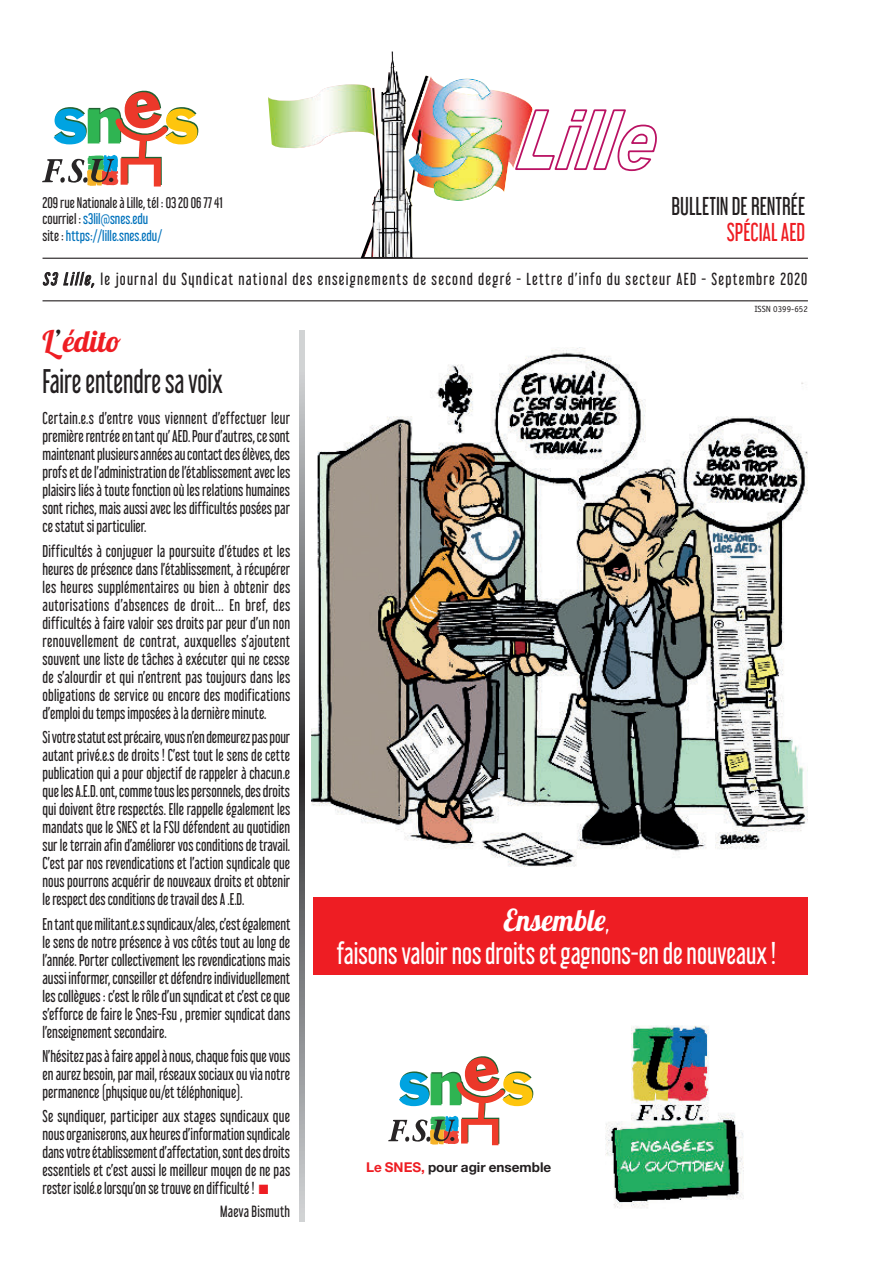
<style>
.page{position:relative;width:893px;height:1263px;background:#fff}
.page>*{position:absolute;margin:0;border:0;box-sizing:border-box;transform-origin:0 0}
.t1{font:30.15px "Lobster 1.4";color:#fff;scale:.95 1}
.t2{font:30px "Libel Suit Rg";color:#231f20;scale:.86 1}
.t3{font:30px "Lobster 1.4";letter-spacing:.01em;color:#ee1d23}
.t4{font:27.15px "Libel Suit Rg";color:#fff;scale:.95 1}
.t5{font:22.65px "Libel Suit Rg";color:#231f20;scale:.95 1}
.t6{font:22.65px "Libel Suit Rg";color:#ee1d23;scale:.95 1}
.t7{font:15.3px "Libel Suit Rg";letter-spacing:.08em;color:#231f20}
.t8{font:15px/18px "Libel Suit Rg";color:#231f20;text-align:justify;scale:.95 1}
.t9{font:15px/18px "Libel Suit Rg";color:#231f20;text-align:justify;scale:.94 1}
.t10{font:14.25px "Libel Suit Rg";letter-spacing:.02em;color:#231f20}
.t11{font:13.5px/16.5px "Libel Suit Rg";color:#231f20}
.t12{font:700 13.5px "Helvetica Neue";color:#231f20}
.t13{font:9px "Officina Sans";color:#231f20}
.s1{color:#0072bc}
.s2{font-style:italic;font-size:15.75px}
.s3{color:#231f20}
.s4{color:#ee1d23}
.s5{font-family:"Libel Suit Rg";font-size:21.15px}
</style>
<div class="page">
<hr style="left:43px;top:258px;width:765px;height:1px;background:#231f20">
<img style="left:268px;top:51px;width:265px;height:207px">
<svg style="left:513px;top:108px;width:144px;height:64px"></svg>
<hr style="left:363px;top:257px;width:49px;height:1px;background:#231f20">
<hr style="left:43px;top:300px;width:765px;height:1px;background:#231f20">
<svg style="left:43px;top:271px;width:52px;height:17px"></svg>
<img style="left:300px;top:330px;width:4px;height:891px">
<svg style="left:42px;top:91px;width:156px;height:96px"></svg>
<img style="left:311px;top:347px;width:497px;height:520px">
<img style="left:606px;top:1025px;width:138px;height:183px">
<div style="left:313px;top:897px;width:495px;height:78px;background:#ee1d23"></div>
<svg style="left:388px;top:1056px;width:145px;height:89px"></svg>
<p class="t11" style="left:43px;top:193px;width:182px">209 rue Nationale à Lille, tél : 03 20 06 77 41 courriel : <span class="s1">s3lil@snes.edu<br></span>site : <span class="s1">https://lille.snes.edu/</span></p>
<h3 class="t5" style="left:672px;top:188px;width:142px">BULLETIN DE RENTRÉE</h3>
<h3 class="t6" style="left:727px;top:213px;width:84px">SPÉCIAL AED</h3>
<p class="t7" style="left:43px;top:267px;width:766px"><span class="s2">S3 Lille,</span> le journal du Syndicat national des enseignements de second degré - Lettre d’info du secteur AED - Septembre 2020</p>
<h2 class="t3" style="left:43px;top:322px;width:78px">L<span class="s3">’</span>édito</h2>
<h2 class="t2" style="left:43px;top:357px;width:211px">Faire entendre sa voix</h2>
<p class="t8" style="left:43px;top:408px;width:262px">Certain.e.s d’entre vous viennent d’effectuer leur première rentrée en tant qu’ AED. Pour d’autres, ce sont maintenant plusieurs années au contact des élèves, des profs et de l’administration de l’établissement avec les plaisirs liés à toute fonction où les relations humaines sont riches, mais aussi avec les difficultés posées par ce statut si particulier.</p>
<p class="t8" style="left:43px;top:540px;width:262px">Difficultés à conjuguer la poursuite d’études et les heures de présence dans l’établissement, à récupérer les heures supplémentaires ou bien à obtenir des autorisations d’absences de droit… En bref, des difficultés à faire valoir ses droits par peur d’un non renouvellement de contrat, auxquelles s’ajoutent souvent une liste de tâches à exécuter qui ne cesse de s’alourdir et qui n’entrent pas toujours dans les obligations de service ou encore des modifications d’emploi du temps imposées à la dernière minute.</p>
<p class="t9" style="left:43px;top:727px;width:265px">Si votre statut est précaire, vous n’en demeurez pas pour autant privé.e.s de droits ! C’est tout le sens de cette publication qui a pour objectif de rappeler à chacun.e que les A.E.D. ont, comme tous les personnels, des droits qui doivent être respectés. Elle rappelle également les mandats que le SNES et la FSU défendent au quotidien sur le terrain afin d’améliorer vos conditions de travail.<br>C’est par nos revendications et l’action syndicale que nous pourrons acquérir de nouveaux droits et obtenir le respect des conditions de travail des A .E.D.</p>
<p class="t8" style="left:43px;top:913px;width:262px">En tant que militant.e.s syndicaux/ales, c’est également le sens de notre présence à vos côtés tout au long de l’année. Porter collectivement les revendications mais aussi informer, conseiller et défendre individuellement les collègues : c’est le rôle d’un syndicat et c’est ce que s’efforce de faire le Snes-Fsu , premier syndicat dans l’enseignement secondaire.</p>
<p class="t8" style="left:43px;top:1045px;width:262px">N’hésitez pas à faire appel à nous, chaque fois que vous en aurez besoin, par mail, réseaux sociaux ou via notre permanence (physique ou/et téléphonique).</p>
<p class="t8" style="left:43px;top:1106px;width:262px">Se syndiquer, participer aux stages syndicaux que nous organiserons, aux heures d’information syndicale dans votre établissement d’affectation, sont des droits essentiels et c’est aussi le meilleur moyen de ne pas rester isolé.e lorsqu’on se trouve en difficulté ! <span class="s4">■</span></p>
<p class="t10" style="left:220px;top:1199px;width:72px">Maeva Bismuth</p>
<p class="t13" style="left:754px;top:303px;width:55px">ISSN 0399-652</p>
<h1 class="t1" style="left:504px;top:901px;width:112px">Ensemble<span class="s5">,</span></h1>
<h3 class="t4" style="left:337px;top:931px;width:464px">faisons valoir nos droits et gagnons-en de nouveaux !</h3>
<p class="t12" style="left:366px;top:1158px;width:187px"><span class="s4">Le SNES,</span> pour agir ensemble</p>
</div>
